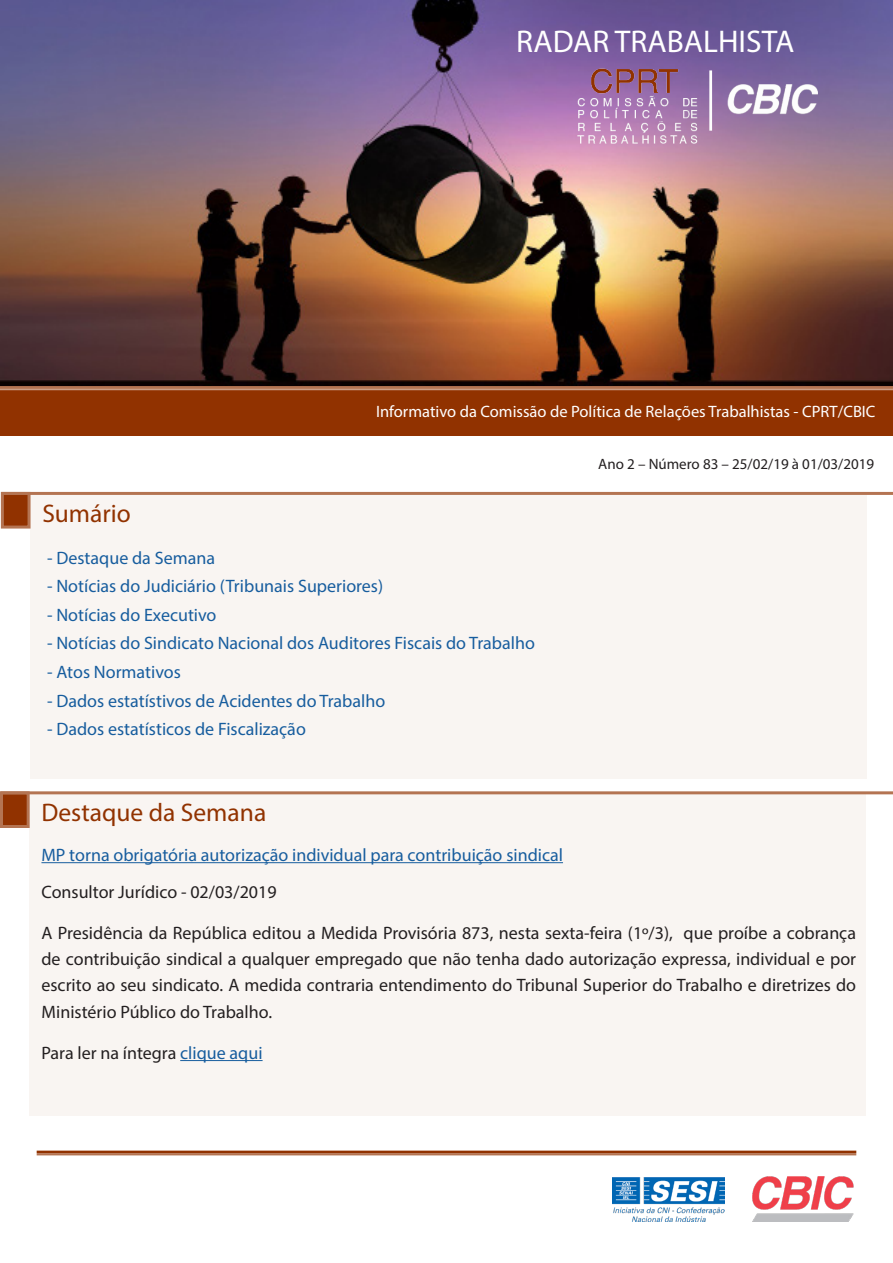
<style>
.page{position:relative;width:893px;height:1263px;background:#fff}
.page>*{position:absolute;margin:0;border:0;box-sizing:border-box;transform-origin:0 0}
.t1{font:31.5px "Myriad Pro";color:#fff}
.t2{font:25.5px "Myriad Pro";color:#913200}
.t3{font:18px/26.2px "Myriad Pro";color:#231f20;text-align:justify}
.t4{font:18px "Myriad Pro";color:#175d9e}
.t5{font:16.5px "Myriad Pro";color:#fff}
.t6{font:15px "Myriad Pro";color:#231f20}
.s1{color:#175d9e}
</style>
<div class="page">
<div style="left:30px;top:794px;width:836px;height:322px;background:#f9f5f2"></div>
<div style="left:2px;top:793px;width:26px;height:33px;background:#913200"></div>
<div style="left:0;top:791px;width:30px;height:37px;border:3px solid #b47452"></div>
<hr style="left:0;top:791px;width:893px;height:3px;background:#b47452">
<img style="left:612px;top:1177px;width:113px;height:44px">
<hr style="left:37px;top:1150px;width:819px;height:3px;background:#913200">
<hr style="left:37px;top:1154px;width:819px;height:1px;background:#b47452">
<img style="left:0;top:0;width:893px;height:386px">
<img style="left:560px;top:58px;width:274px;height:92px">
<div style="left:0;top:388px;width:893px;height:47px;background:#913200"></div>
<hr style="left:0;top:386px;width:893px;height:3px;background:#b47452">
<hr style="left:0;top:389px;width:893px;height:1px;background:#ca9d85">
<hr style="left:41px;top:862px;width:522px;height:1px;background:#175d9e">
<hr style="left:180px;top:1060px;width:83px;height:1px;background:#175d9e">
<img style="left:753px;top:1176px;width:101px;height:45px">
<div style="left:31px;top:495px;width:836px;height:284px;background:#f9f5f2"></div>
<div style="left:2px;top:493px;width:27px;height:34px;background:#913200"></div>
<div style="left:1px;top:492px;width:30px;height:36px;border:3px solid #b47452"></div>
<hr style="left:1px;top:492px;width:892px;height:3px;background:#b47452">
<p class="t1" style="left:516px;top:22px;width:279px">RADAR TRABALHISTA</p>
<p class="t5" style="left:376px;top:401px;width:501px">Informativo da Comissão de Política de Relações Trabalhistas - CPRT/CBIC</p>
<p class="t6" style="left:598px;top:455px;width:277px">Ano 2 – Número 83 – 25/02/19 à 01/03/2019</p>
<p class="t2" style="left:42px;top:498px;width:90px">Sumário</p>
<p class="t4" style="left:47px;top:547px;width:170px">- Destaque da Semana</p>
<p class="t4" style="left:47px;top:575px;width:338px">- Notícias do Judiciário (Tribunais Superiores)</p>
<p class="t4" style="left:47px;top:604px;width:171px">- Notícias do Executivo</p>
<p class="t4" style="left:47px;top:632px;width:489px">- Notícias do Sindicato Nacional dos Auditores Fiscais do Trabalho</p>
<p class="t4" style="left:47px;top:661px;width:135px">- Atos Normativos</p>
<p class="t4" style="left:47px;top:689px;width:340px">- Dados estatístivos de Acidentes do Trabalho</p>
<p class="t4" style="left:47px;top:718px;width:260px">- Dados estatísticos de Fiscalização</p>
<p class="t2" style="left:41px;top:797px;width:226px">Destaque da Semana</p>
<p class="t4" style="left:41px;top:844px;width:523px">MP torna obrigatória autorização individual para contribuição sindical</p>
<p class="t3" style="left:41px;top:878px;width:237px">Consultor Jurídico - 02/03/2019</p>
<p class="t3" style="left:41px;top:919px;width:816px">A Presidência da República editou a Medida Provisória 873, nesta sexta-feira (1º/3), que proíbe a cobrança de contribuição sindical a qualquer empregado que não tenha dado autorização expressa, individual e por escrito ao seu sindicato. A medida contraria entendimento do Tribunal Superior do Trabalho e diretrizes do Ministério Público do Trabalho.</p>
<p class="t3" style="left:41px;top:1039px;width:223px">Para ler na íntegra <span class="s1">clique aqui</span></p>
</div>
